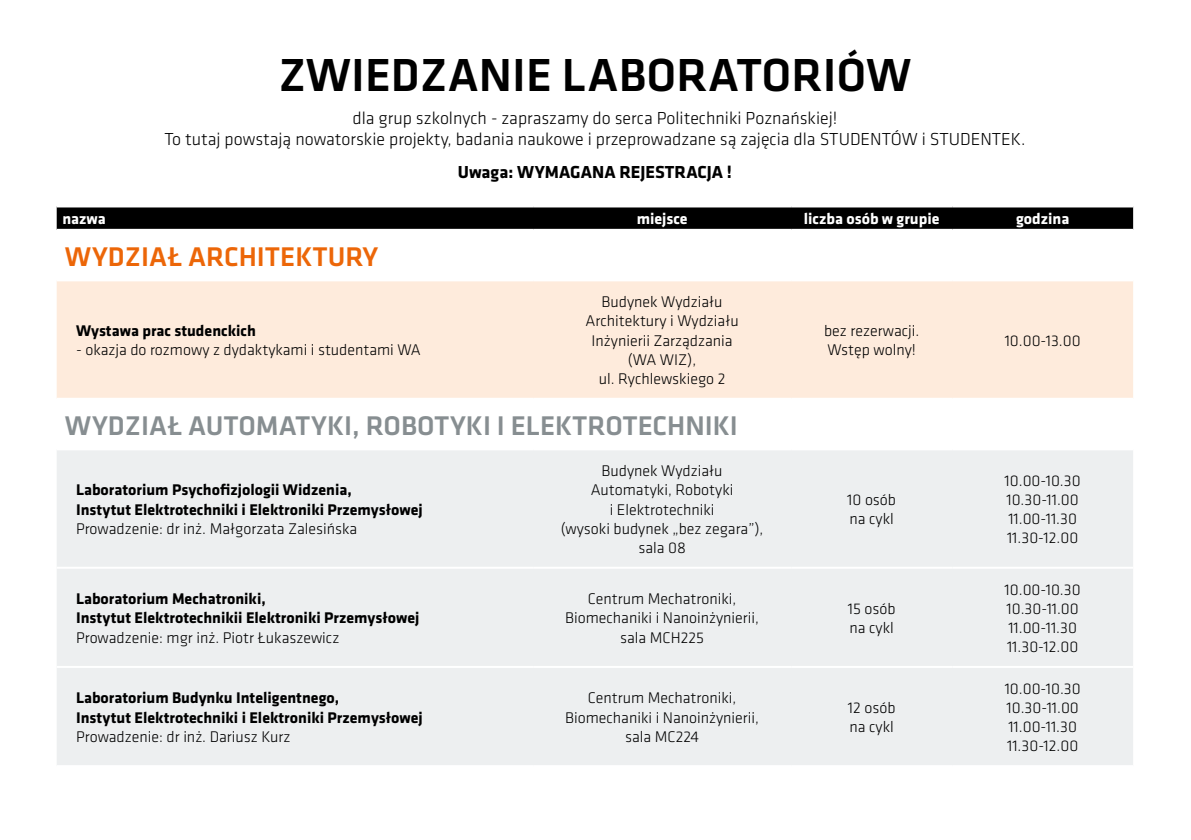
<style>
.page{position:relative;width:1191px;height:840px;background:#fff}
.page>*{position:absolute;margin:0;border:0;box-sizing:border-box;transform-origin:0 0}
.t1{font:500 48px "Klavika";color:#000}
.t2{font:500 28px "Klavika";color:#878e91}
.t3{font:500 28px "Klavika";color:#ec6608}
.t4{font:300 18px/21.6px "Klavika";color:#000;text-align:center}
.t5{font:700 18px "Klavika";color:#000}
.t6{font:300 16px/19.2px "Klavika";color:#000}
.t7{font:700 16px/19.2px "Klavika";color:#000}
.t8{font:700 16px "Klavika";color:#fff}
</style>
<div class="page">
<svg style="left:57px;top:207px;width:1076px;height:22px;background:#070707"></svg>
<div style="left:57px;top:281px;width:1076px;height:116px;background:#feebdc"></div>
<div style="left:57px;top:450px;width:1076px;height:314px;background:#edeff0"></div>
<hr style="left:57px;top:566px;width:476px;height:2px;background:#fff">
<hr style="left:533px;top:566px;width:258px;height:2px;background:#fff">
<hr style="left:791px;top:566px;width:161px;height:2px;background:#fff">
<hr style="left:952px;top:566px;width:181px;height:2px;background:#fff">
<hr style="left:57px;top:665px;width:476px;height:2px;background:#fff">
<hr style="left:533px;top:665px;width:258px;height:2px;background:#fff">
<hr style="left:791px;top:665px;width:161px;height:2px;background:#fff">
<hr style="left:952px;top:665px;width:181px;height:2px;background:#fff">
<h1 class="t1" style="left:278px;top:42px;width:634px">ZWIEDZANIE LABORATORIÓW</h1>
<p class="t4" style="left:164px;top:106px;width:862px">dla grup szkolnych - zapraszamy do serca Politechniki Poznańskiej!<br>To tutaj powstają nowatorskie projekty, badania naukowe i przeprowadzane są zajęcia dla STUDENTÓW i STUDENTEK.</p>
<p class="t5" style="left:458px;top:162px;width:276px">Uwaga: WYMAGANA REJESTRACJA !</p>
<p class="t8" style="left:62px;top:210px;width:45px">nazwa</p>
<p class="t8" style="left:636px;top:210px;width:52px">miejsce</p>
<p class="t8" style="left:804px;top:210px;width:137px">liczba osób w grupie</p>
<p class="t8" style="left:1016px;top:210px;width:55px">godzina</p>
<h2 class="t3" style="left:65px;top:237px;width:315px">WYDZIAŁ ARCHITEKTURY</h2>
<p class="t7" style="left:76px;top:321px;width:181px">Wystawa prac studenckich</p>
<p class="t6" style="left:76px;top:340px;width:346px">- okazja do rozmowy z dydaktykami i studentami WA</p>
<p class="t6" style="left:585px;top:292px;width:155px;text-align:center">Budynek Wydziału<br>Architektury i Wydziału<br>Inżynierii Zarządzania (WA WIZ),<br>ul. Rychlewskiego 2</p>
<h2 class="t2" style="left:65px;top:406px;width:674px">WYDZIAŁ AUTOMATYKI, ROBOTYKI I ELEKTROTECHNIKI</h2>
<p class="t7" style="left:76px;top:480px;width:348px">Laboratorium Psychofizjologii Widzenia,<br>Instytut Elektrotechniki i Elektroniki Przemysłowej</p>
<p class="t6" style="left:76px;top:518px;width:283px">Prowadzenie: dr inż. Małgorzata Zalesińska</p>
<p class="t6" style="left:561px;top:461px;width:204px;text-align:center">Budynek Wydziału<br>Automatyki, Robotyki<br>i Elektrotechniki<br>(wysoki budynek „bez zegara”), sala 08</p>
<p class="t6" style="left:824px;top:321px;width:97px">bez rezerwacji.<br>Wstęp wolny!</p>
<p class="t6" style="left:1004px;top:330px;width:77px">10.00-13.00</p>
<p class="t6" style="left:847px;top:489px;width:50px">10 osób na cykl</p>
<p class="t6" style="left:1004px;top:470px;width:78px">10.00-10.30<br>10.30-11.00<br>11.00-11.30<br>11.30-12.00</p>
<p class="t7" style="left:76px;top:589px;width:345px">Laboratorium Mechatroniki,<br>Instytut Elektrotechnikii Elektroniki Przemysłowej</p>
<p class="t6" style="left:76px;top:627px;width:265px">Prowadzenie: mgr inż. Piotr Łukaszewicz</p>
<p class="t7" style="left:76px;top:688px;width:348px">Laboratorium Budynku Inteligentnego,<br>Instytut Elektrotechniki i Elektroniki Przemysłowej</p>
<p class="t6" style="left:76px;top:726px;width:216px">Prowadzenie: dr inż. Dariusz Kurz</p>
<p class="t6" style="left:565px;top:588px;width:195px;text-align:center">Centrum Mechatroniki,<br>Biomechaniki i Nanoinżynierii, sala MCH225</p>
<p class="t6" style="left:848px;top:598px;width:49px">15 osób na cykl</p>
<p class="t6" style="left:565px;top:687px;width:195px;text-align:center">Centrum Mechatroniki,<br>Biomechaniki i Nanoinżynierii, sala MC224</p>
<p class="t6" style="left:848px;top:697px;width:49px">12 osób na cykl</p>
<p class="t6" style="left:1004px;top:579px;width:78px">10.00-10.30<br>10.30-11.00<br>11.00-11.30<br>11.30-12.00</p>
<p class="t6" style="left:1004px;top:678px;width:78px">10.00-10.30<br>10.30-11.00<br>11.00-11.30<br>11.30-12.00</p>
</div>
